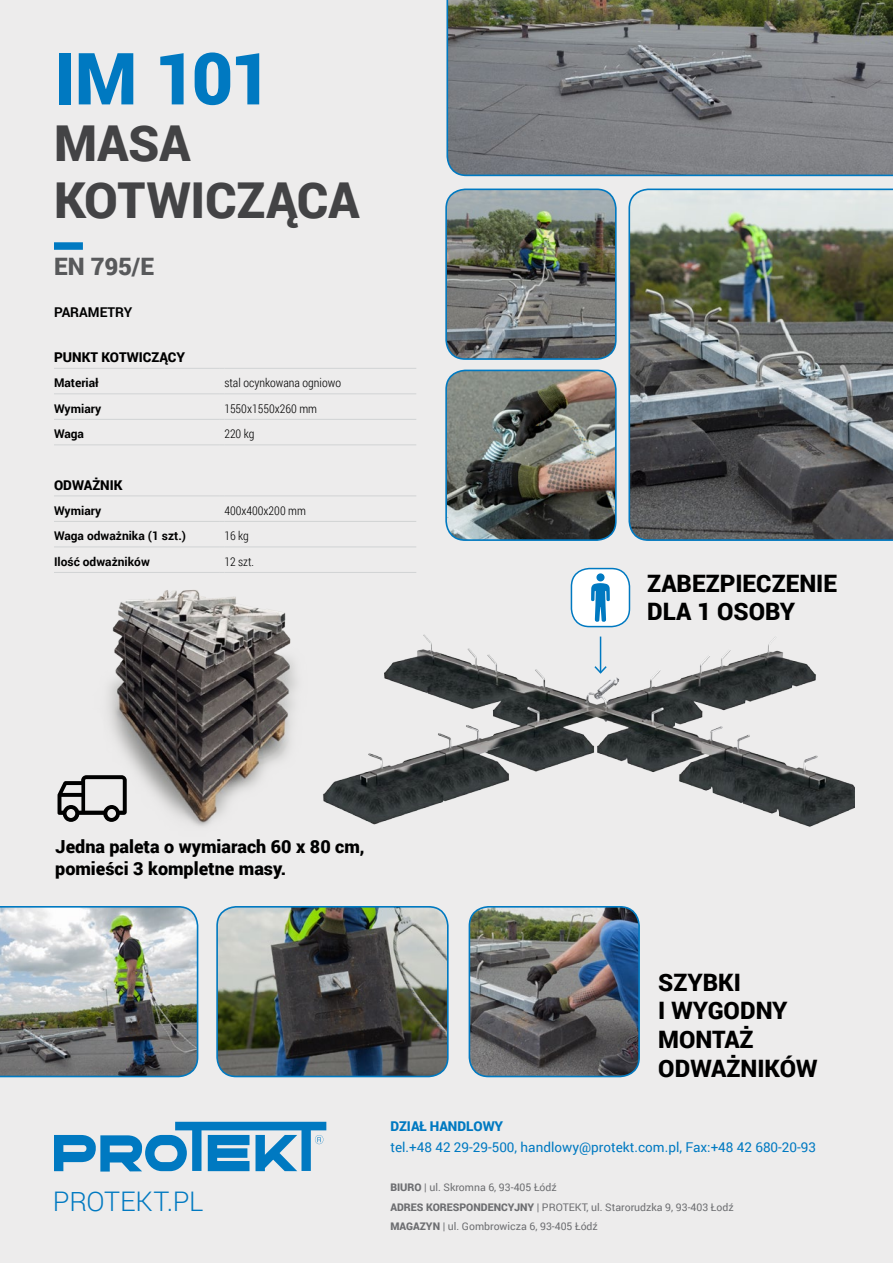
<style>
.page{position:relative;width:893px;height:1263px;background:#edecec}
.page>*{position:absolute;margin:0;border:0;box-sizing:border-box;transform-origin:0 0}
.t1{font:900 72px "Roboto";color:#0079c1}
.t2{font:900 49.5px "Roboto";letter-spacing:-.005em;color:#434345}
.t3{font:300 27px "Roboto";letter-spacing:-.01em;color:#0079c1}
.t4{font:900 24px "Roboto";color:#000}
.t5{font:900 24px "Roboto";color:#58595b}
.t6{font:900 18px/21.6px "Roboto";color:#000}
.t7{font:13.5px/21px "Roboto";color:#0079c1}
.dane_tabela_parametr{font:900 13.5px "Roboto";color:#000}
.kategorie{font:700 13.5px "Roboto";color:#000}
.dane_tabela_parametr-2{font:300 12px "Roboto Condensed";color:#000}
.dane_tabela_parametr-3{font:700 12px "Roboto";color:#000}
.t8{font:10.5px "Roboto";color:#6d6e71}
.s1{font-weight:900}
</style>
<div class="page">
<img style="left:323px;top:634px;width:532px;height:193px">
<img style="left:446px;top:370px;width:170px;height:170px">
<div style="left:445px;top:370px;width:172px;height:171px;border:2px solid #0079c1;border-radius:19px"></div>
<img style="left:446px;top:189px;width:170px;height:170px">
<div style="left:445px;top:189px;width:172px;height:171px;border:2px solid #0079c1;border-radius:19px"></div>
<img style="left:469px;top:907px;width:170px;height:169px">
<div style="left:469px;top:906px;width:171px;height:171px;border:2px solid #0079c1;border-radius:19px"></div>
<img style="left:217px;top:907px;width:231px;height:169px">
<div style="left:216px;top:906px;width:233px;height:171px;border:2px solid #0079c1;border-radius:19px"></div>
<img style="left:628px;top:189px;width:265px;height:352px">
<img style="left:0;top:906px;width:198px;height:171px">
<svg style="left:446px;top:0;width:447px;height:176px"></svg>
<img style="left:109px;top:590px;width:188px;height:237px">
<svg style="left:54px;top:1122px;width:272px;height:49px"></svg>
<div style="left:571px;top:568px;width:58px;height:59px;background:#fff;border-radius:18px"></div>
<div style="left:571px;top:568px;width:59px;height:59px;border:2px solid #0079c1;border-radius:18px"></div>
<div style="left:596px;top:573px;width:9px;height:8px;background:#0079c1;border-radius:50%"></div>
<svg style="left:591px;top:583px;width:19px;height:39px"></svg>
<hr style="left:600px;top:636px;width:1px;height:37px;background:#0079c1">
<svg style="left:593px;top:664px;width:15px;height:11px"></svg>
<div style="left:54px;top:242px;width:29px;height:8px;background:#0079c1"></div>
<hr style="left:54px;top:495px;width:166px;height:1px;background:#d1d3d4">
<hr style="left:224px;top:495px;width:192px;height:1px;background:#d1d3d4">
<hr style="left:54px;top:521px;width:166px;height:1px;background:#d1d3d4">
<hr style="left:224px;top:521px;width:192px;height:1px;background:#d1d3d4">
<hr style="left:54px;top:546px;width:166px;height:1px;background:#d1d3d4">
<hr style="left:224px;top:546px;width:192px;height:1px;background:#d1d3d4">
<hr style="left:54px;top:572px;width:166px;height:1px;background:#d1d3d4">
<hr style="left:224px;top:572px;width:192px;height:1px;background:#d1d3d4">
<hr style="left:54px;top:368px;width:166px;height:1px;background:#d1d3d4">
<hr style="left:224px;top:368px;width:192px;height:1px;background:#d1d3d4">
<hr style="left:54px;top:393px;width:166px;height:1px;background:#d1d3d4">
<hr style="left:224px;top:393px;width:192px;height:1px;background:#d1d3d4">
<hr style="left:54px;top:419px;width:166px;height:1px;background:#d1d3d4">
<hr style="left:224px;top:419px;width:192px;height:1px;background:#d1d3d4">
<hr style="left:54px;top:444px;width:166px;height:1px;background:#d1d3d4">
<hr style="left:224px;top:444px;width:192px;height:1px;background:#d1d3d4">
<svg style="left:109px;top:774px;width:18px;height:48px"></svg>
<p class="t1" style="left:54px;top:28px;width:220px">IM 101</p>
<p class="t2" style="left:54px;top:109px;width:138px">MASA</p>
<p class="t2" style="left:54px;top:166px;width:307px">KOTWICZĄCA</p>
<p class="t5" style="left:54px;top:249px;width:102px">EN 795/E</p>
<p class="kategorie" style="left:54px;top:302px;width:80px">PARAMETRY</p>
<p class="dane_tabela_parametr" style="left:54px;top:348px;width:133px">PUNKT KOTWICZĄCY</p>
<p class="dane_tabela_parametr-3" style="left:54px;top:375px;width:46px">Materiał</p>
<p class="dane_tabela_parametr-2" style="left:224px;top:375px;width:118px">stal ocynkowana ogniowo</p>
<p class="dane_tabela_parametr-3" style="left:54px;top:400px;width:49px">Wymiary</p>
<p class="dane_tabela_parametr-2" style="left:224px;top:400px;width:94px">1550x1550x260 mm</p>
<p class="dane_tabela_parametr-3" style="left:54px;top:426px;width:32px">Waga</p>
<p class="dane_tabela_parametr-2" style="left:224px;top:426px;width:32px">220 kg</p>
<p class="dane_tabela_parametr" style="left:54px;top:476px;width:70px">ODWAŻNIK</p>
<p class="dane_tabela_parametr-3" style="left:54px;top:502px;width:49px">Wymiary</p>
<p class="dane_tabela_parametr-2" style="left:224px;top:502px;width:83px">400x400x200 mm</p>
<p class="dane_tabela_parametr-3" style="left:54px;top:528px;width:134px">Waga odważnika (1 szt.)</p>
<p class="dane_tabela_parametr-2" style="left:224px;top:528px;width:26px">16 kg</p>
<p class="dane_tabela_parametr-3" style="left:54px;top:553px;width:97px">Ilość odważników</p>
<p class="dane_tabela_parametr-2" style="left:224px;top:553px;width:31px">12 szt.</p>
<p class="t4" style="left:647px;top:566px;width:191px">ZABEZPIECZENIE</p>
<p class="t4" style="left:647px;top:595px;width:150px">DLA 1 OSOBY</p>
<p class="t6" style="left:55px;top:835px;width:311px">Jedna paleta o wymiarach 60 x 80 cm, pomieści 3 kompletne masy.</p>
<p class="t3" style="left:53px;top:1183px;width:152px">PROTEKT.PL</p>
<p class="t4" style="left:658px;top:965px;width:84px">SZYBKI</p>
<p class="t4" style="left:658px;top:994px;width:131px">I WYGODNY</p>
<p class="t4" style="left:658px;top:1023px;width:97px">MONTAŻ</p>
<p class="t4" style="left:658px;top:1051px;width:161px">ODWAŻNIKÓW</p>
<p class="t7" style="left:390px;top:1115px;width:427px"><span class="s1">DZIAŁ HANDLOWY<br></span>tel.+48 42 29-29-500, handlowy@protekt.com.pl, Fax:+48 42 680-20-93</p>
<p class="t8" style="left:390px;top:1180px;width:168px"><span class="s1">BIURO</span> | ul. Skromna 6, 93-405 Łódź</p>
<p class="t8" style="left:390px;top:1200px;width:345px"><span class="s1">ADRES KORESPONDENCYJNY</span> | PROTEKT, ul. Starorudzka 9, 93-403 Łodź</p>
<p class="t8" style="left:390px;top:1219px;width:209px"><span class="s1">MAGAZYN</span> | ul. Gombrowicza 6, 93-405 Łódź</p>
</div>
